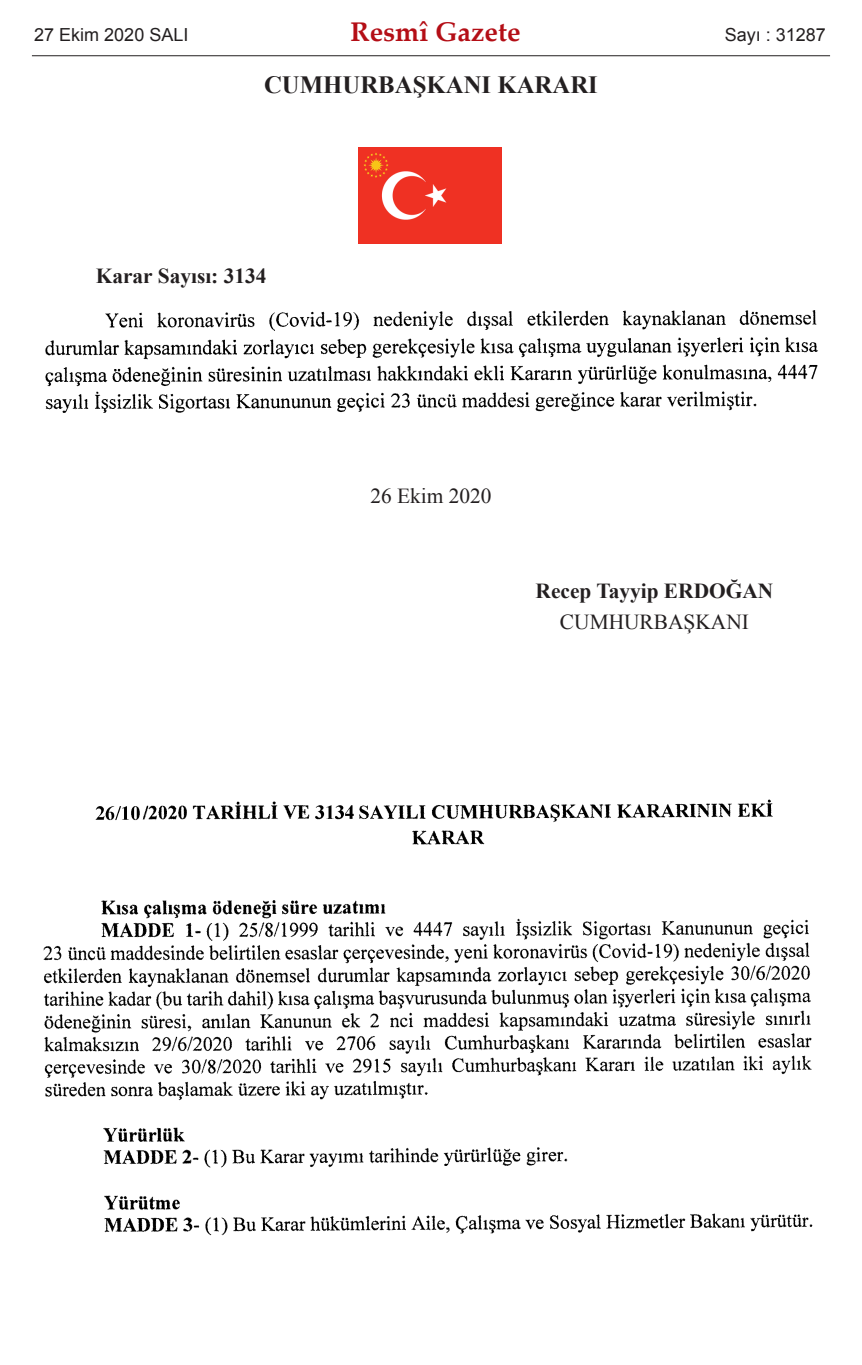
<style>
.page{position:relative;width:862px;height:1365px;background:#fff}
.page>*{position:absolute;margin:0;border:0;box-sizing:border-box;transform-origin:0 0}
.t1{font:700 27px "Palatino Linotype";color:#b40e16}
.t2{font:700 24.75px "Times New Roman";color:#231f20}
.t3{font:700 21.38px "Times New Roman";color:#231f20}
.t4{font:21.38px "Times New Roman";color:#231f20}
.t5{font:18px "Arial";color:#231f20}
</style>
<div class="page">
<img style="left:358px;top:148px;width:143px;height:95px">
<img style="left:45px;top:310px;width:773px;height:103px">
<img style="left:43px;top:799px;width:770px;height:437px">
<hr style="left:32px;top:55px;width:797px;height:1px;background:#231f20">
<p class="t5" style="left:34px;top:25px;width:156px">27 Ekim 2020 SALI</p>
<p class="t1" style="left:350px;top:21px;width:171px">Resmî Gazete</p>
<p class="t5" style="left:724px;top:25px;width:103px">Sayı : 31287</p>
<p class="t2" style="left:264px;top:71px;width:335px">CUMHURBAŞKANI KARARI</p>
<p class="t3" style="left:96px;top:264px;width:172px">Karar Sayısı: 3134</p>
<p class="t4" style="left:370px;top:484px;width:123px">26 Ekim 2020</p>
<p class="t3" style="left:535px;top:579px;width:239px">Recep Tayyip ERDOĞAN</p>
<p class="t4" style="left:559px;top:610px;width:190px">CUMHURBAŞKANI</p>
</div>
